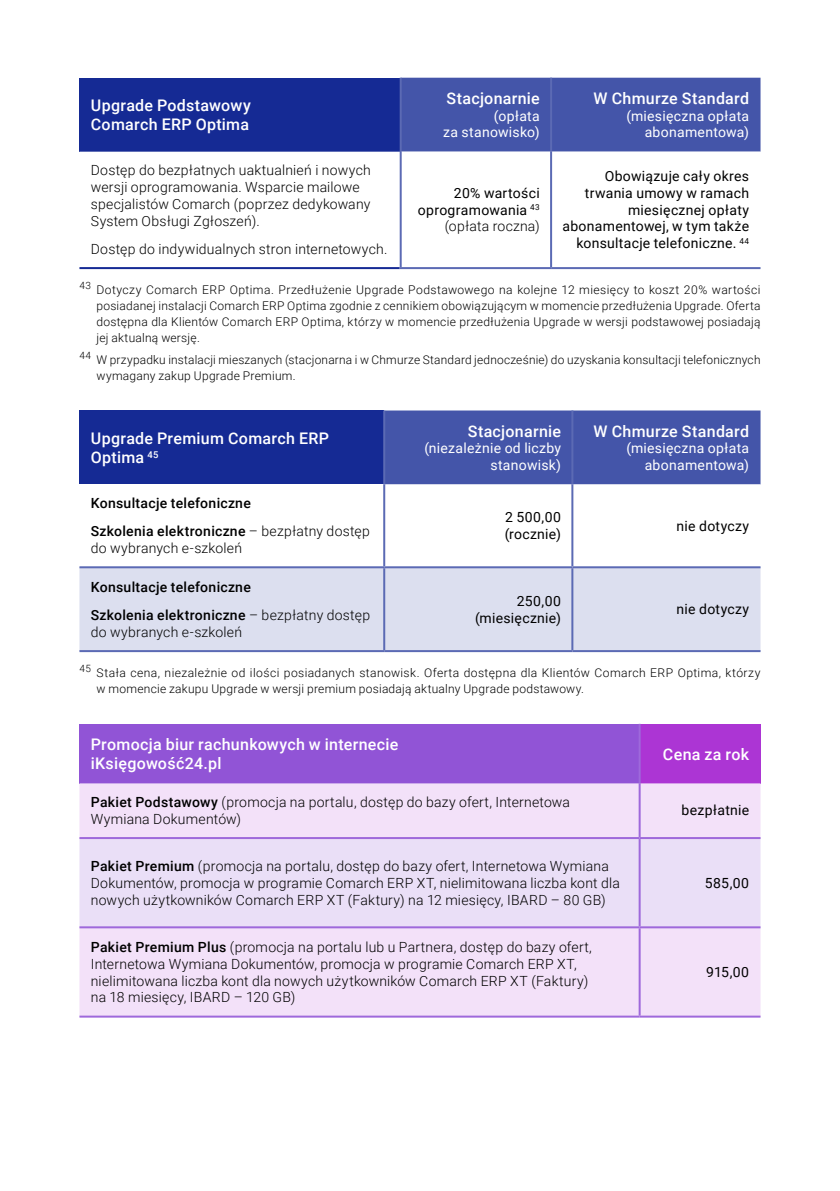
<style>
.page{position:relative;width:840px;height:1191px;background:#fff}
.page>*{position:absolute;margin:0;border:0;box-sizing:border-box;transform-origin:0 0}
.t1{font:500 16px/19.2px "Roboto";letter-spacing:.02em;color:#fff}
.t2{font:300 14px/16.8px "Roboto";letter-spacing:.015em;color:#000}
.t3{font:14px/16.8px "Roboto";letter-spacing:.02em;color:#000;text-align:right}
.t4{font:500 14px/28.2px "Roboto";letter-spacing:.02em;color:#000}
.t5{font:14px/16.8px "Roboto";letter-spacing:.02em;color:#fff;text-align:right}
.t6{font:300 12px/16px "Roboto";letter-spacing:.02em;color:#000}
.s1{font-weight:300}
.s2{font-weight:500}
</style>
<div class="page">
<div style="left:79px;top:78px;width:321px;height:74px;background:#152a94"></div>
<div style="left:401px;top:78px;width:359px;height:74px;background:#4455a9"></div>
<svg style="left:401px;top:152px;width:152px;height:115px"></svg>
<hr style="left:549px;top:78px;width:2px;height:74px;background:#5b6ab4">
<hr style="left:549px;top:152px;width:2px;height:115px;background:#5b6ab4">
<hr style="left:550px;top:267px;width:210px;height:2px;background:#5b6ab4">
<hr style="left:399px;top:152px;width:2px;height:115px;background:#5b6ab4">
<hr style="left:79px;top:267px;width:320px;height:2px;background:#152a94">
<hr style="left:399px;top:78px;width:2px;height:74px;background:#5b6ab4">
<hr style="left:399px;top:267px;width:151px;height:2px;background:#5b6ab4">
<div style="left:79px;top:410px;width:305px;height:74px;background:#152a94"></div>
<div style="left:385px;top:410px;width:375px;height:74px;background:#4455a9"></div>
<svg style="left:385px;top:484px;width:375px;height:82px"></svg>
<div style="left:79px;top:568px;width:681px;height:82px;background:#dcdfef"></div>
<hr style="left:571px;top:410px;width:2px;height:74px;background:#5b6ab4">
<hr style="left:571px;top:484px;width:2px;height:82px;background:#5b6ab4">
<hr style="left:572px;top:566px;width:188px;height:2px;background:#5b6ab4">
<hr style="left:571px;top:568px;width:2px;height:82px;background:#5b6ab4">
<hr style="left:572px;top:650px;width:188px;height:2px;background:#5b6ab4">
<hr style="left:79px;top:566px;width:305px;height:2px;background:#5b6ab4">
<hr style="left:383px;top:568px;width:2px;height:82px;background:#5b6ab4">
<hr style="left:79px;top:650px;width:305px;height:2px;background:#5b6ab4">
<hr style="left:383px;top:484px;width:2px;height:82px;background:#5b6ab4">
<hr style="left:383px;top:410px;width:2px;height:74px;background:#5b6ab4">
<hr style="left:384px;top:566px;width:188px;height:2px;background:#5b6ab4">
<hr style="left:384px;top:650px;width:188px;height:2px;background:#5b6ab4">
<div style="left:79px;top:724px;width:560px;height:59px;background:#9154d6"></div>
<div style="left:639px;top:724px;width:121px;height:59px;background:#ac35d4"></div>
<div style="left:79px;top:783px;width:681px;height:232px;background:#f3e1f9"></div>
<div style="left:79px;top:839px;width:681px;height:87px;background:#eadff7"></div>
<hr style="left:638px;top:724px;width:2px;height:59px;background:#9e69db">
<hr style="left:79px;top:926px;width:560px;height:2px;background:#9e69db">
<hr style="left:638px;top:783px;width:2px;height:54px;background:#9e69db">
<hr style="left:639px;top:926px;width:121px;height:2px;background:#9e69db">
<hr style="left:638px;top:928px;width:2px;height:87px;background:#9e69db">
<hr style="left:79px;top:837px;width:560px;height:2px;background:#9e69db">
<hr style="left:79px;top:1015px;width:560px;height:2px;background:#9e69db">
<hr style="left:639px;top:837px;width:121px;height:2px;background:#9e69db">
<hr style="left:638px;top:839px;width:2px;height:87px;background:#9e69db">
<hr style="left:639px;top:1015px;width:121px;height:2px;background:#9e69db">
<p class="t1" style="left:91px;top:95px;width:161px">Upgrade Podstawowy<br>Comarch ERP Optima</p>
<p class="t1" style="left:446px;top:88px;width:95px">Stacjonarnie</p>
<p class="t5" style="left:443px;top:107px;width:98px">(opłata<br>za stanowisko)</p>
<p class="t1" style="left:593px;top:88px;width:157px">W Chmurze Standard</p>
<p class="t5" style="left:626px;top:107px;width:124px">(miesięczna opłata abonamentowa)</p>
<p class="t2" style="left:91px;top:161px;width:281px">Dostęp do bezpłatnych uaktualnień i nowych wersji oprogramowania. Wsparcie mailowe specjalistów Comarch (poprzez dedykowany System Obsługi Zgłoszeń).</p>
<p class="t2" style="left:91px;top:240px;width:298px">Dostęp do indywidualnych stron internetowych.</p>
<p class="t3" style="left:562px;top:167px;width:188px">Obowiązuje cały okres trwania umowy w ramach miesięcznej opłaty abonamentowej, w tym także konsultacje telefoniczne. <sup>44</sup></p>
<p class="t6" style="left:96px;top:281px;width:665px;text-align:justify;text-indent:-17px"><sup>43</sup> Dotyczy Comarch ERP Optima. Przedłużenie Upgrade Podstawowego na kolejne 12 miesięcy to koszt 20% wartości posiadanej instalacji Comarch ERP Optima zgodnie z cennikiem obowiązującym w momencie przedłużenia Upgrade. Oferta dostępna dla Klientów Comarch ERP Optima, którzy w momencie przedłużenia Upgrade w wersji podstawowej posiadają jej aktualną wersję.</p>
<p class="t6" style="left:96px;top:351px;width:665px;text-indent:-17px"><sup>44</sup> W przypadku instalacji mieszanych (stacjonarna i w Chmurze Standard jednocześnie) do uzyskania konsultacji telefonicznych wymagany zakup Upgrade Premium.</p>
<p class="t3" style="left:417px;top:184px;width:123px">20% wartości oprogramowania <sup>43 </sup><span class="s1">(opłata roczna)</span></p>
<p class="t1" style="left:91px;top:428px;width:239px">Upgrade Premium Comarch ERP<br>Optima <sup>45</sup></p>
<p class="t1" style="left:467px;top:421px;width:95px">Stacjonarnie</p>
<p class="t5" style="left:424px;top:439px;width:138px">(niezależnie od liczby stanowisk)</p>
<p class="t1" style="left:593px;top:421px;width:157px">W Chmurze Standard</p>
<p class="t5" style="left:626px;top:439px;width:124px">(miesięczna opłata abonamentowa)</p>
<p class="t4" style="left:91px;top:488px;width:280px">Konsultacje telefoniczne<br>Szkolenia elektroniczne <span class="s1">– bezpłatny dostęp</span></p>
<p class="t2" style="left:91px;top:539px;width:153px">do wybranych e-szkoleń</p>
<p class="t3" style="left:504px;top:508px;width:58px;text-align:left">2 500,00 (rocznie)</p>
<p class="t3" style="left:676px;top:517px;width:74px">nie dotyczy</p>
<p class="t4" style="left:91px;top:572px;width:281px">Konsultacje telefoniczne<br>Szkolenia elektroniczne <span class="s1">– bezpłatny dostęp</span></p>
<p class="t2" style="left:91px;top:623px;width:153px">do wybranych e-szkoleń</p>
<p class="t3" style="left:474px;top:592px;width:87px">250,00 (miesięcznie)</p>
<p class="t3" style="left:676px;top:600px;width:74px">nie dotyczy</p>
<p class="t6" style="left:96px;top:664px;width:665px;text-indent:-17px"><sup>45</sup> Stała cena, niezależnie od ilości posiadanych stanowisk. Oferta dostępna dla Klientów Comarch ERP Optima, którzy w momencie zakupu Upgrade w wersji premium posiadają aktualny Upgrade podstawowy.</p>
<p class="t1" style="left:91px;top:734px;width:309px">Promocja biur rachunkowych w internecie iKsięgowość24.pl</p>
<p class="t1" style="left:662px;top:743px;width:88px">Cena za rok</p>
<p class="t2" style="left:91px;top:793px;width:480px"><span class="s2">Pakiet Podstawowy</span> (promocja na portalu, dostęp do bazy ofert, Internetowa<br>Wymiana Dokumentów)</p>
<p class="t3" style="left:681px;top:801px;width:69px">bezpłatnie</p>
<p class="t2" style="left:91px;top:857px;width:530px"><span class="s2">Pakiet Premium</span> (promocja na portalu, dostęp do bazy ofert, Internetowa Wymiana<br>Dokumentów, promocja w programie Comarch ERP XT, nielimitowana liczba kont dla nowych użytkowników Comarch ERP XT (Faktury) na 12 miesięcy, IBARD – 80 GB)</p>
<p class="t3" style="left:704px;top:874px;width:46px">585,00</p>
<p class="t2" style="left:91px;top:938px;width:502px"><span class="s2">Pakiet Premium Plus</span> (promocja na portalu lub u Partnera, dostęp do bazy ofert, Internetowa Wymiana Dokumentów, promocja w programie Comarch ERP XT, nielimitowana liczba kont dla nowych użytkowników Comarch ERP XT (Faktury) na 18 miesięcy, IBARD – 120 GB)</p>
<p class="t3" style="left:705px;top:963px;width:45px">915,00</p>
</div>
